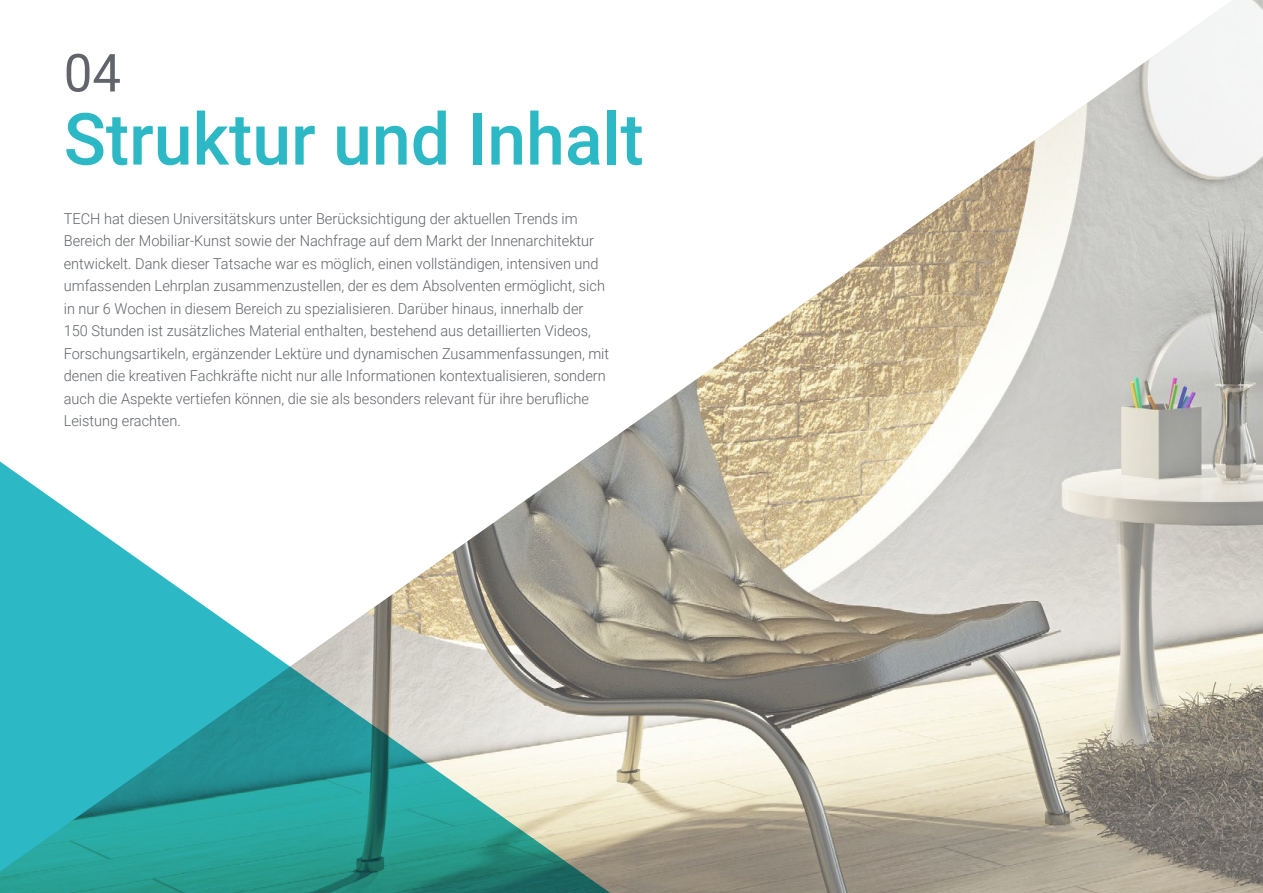
<style>
.page{position:relative;width:1263px;height:893px;background:#fff}
.page>*{position:absolute;margin:0;border:0;box-sizing:border-box;transform-origin:0 0}
.t1{font:500 72px "Roboto";color:#2db8c5}
.t2{font:52.5px "Roboto";color:#61646a}
.t3{font:300 15px/22.5px "Roboto";color:#61646a}
</style>
<div class="page">
<img style="left:602px;top:0;width:661px;height:893px">
<svg style="left:0;top:446px;width:640px;height:447px"></svg>
<h2 class="t2" style="left:64px;top:36px;width:59px">04</h2>
<h1 class="t1" style="left:64px;top:89px;width:581px">Struktur und Inhalt</h1>
<p class="t3" style="left:64px;top:207px;width:547px">TECH hat diesen Universitätskurs unter Berücksichtigung der aktuellen Trends im Bereich der Mobiliar-Kunst sowie der Nachfrage auf dem Markt der Innenarchitektur entwickelt. Dank dieser Tatsache war es möglich, einen vollständigen, intensiven und umfassenden Lehrplan zusammenzustellen, der es dem Absolventen ermöglicht, sich in nur 6 Wochen in diesem Bereich zu spezialisieren. Darüber hinaus, innerhalb der 150 Stunden ist zusätzliches Material enthalten, bestehend aus detaillierten Videos, Forschungsartikeln, ergänzender Lektüre und dynamischen Zusammenfassungen, mit denen die kreativen Fachkräfte nicht nur alle Informationen kontextualisieren, sondern auch die Aspekte vertiefen können, die sie als besonders relevant für ihre berufliche Leistung erachten.</p>
</div>
